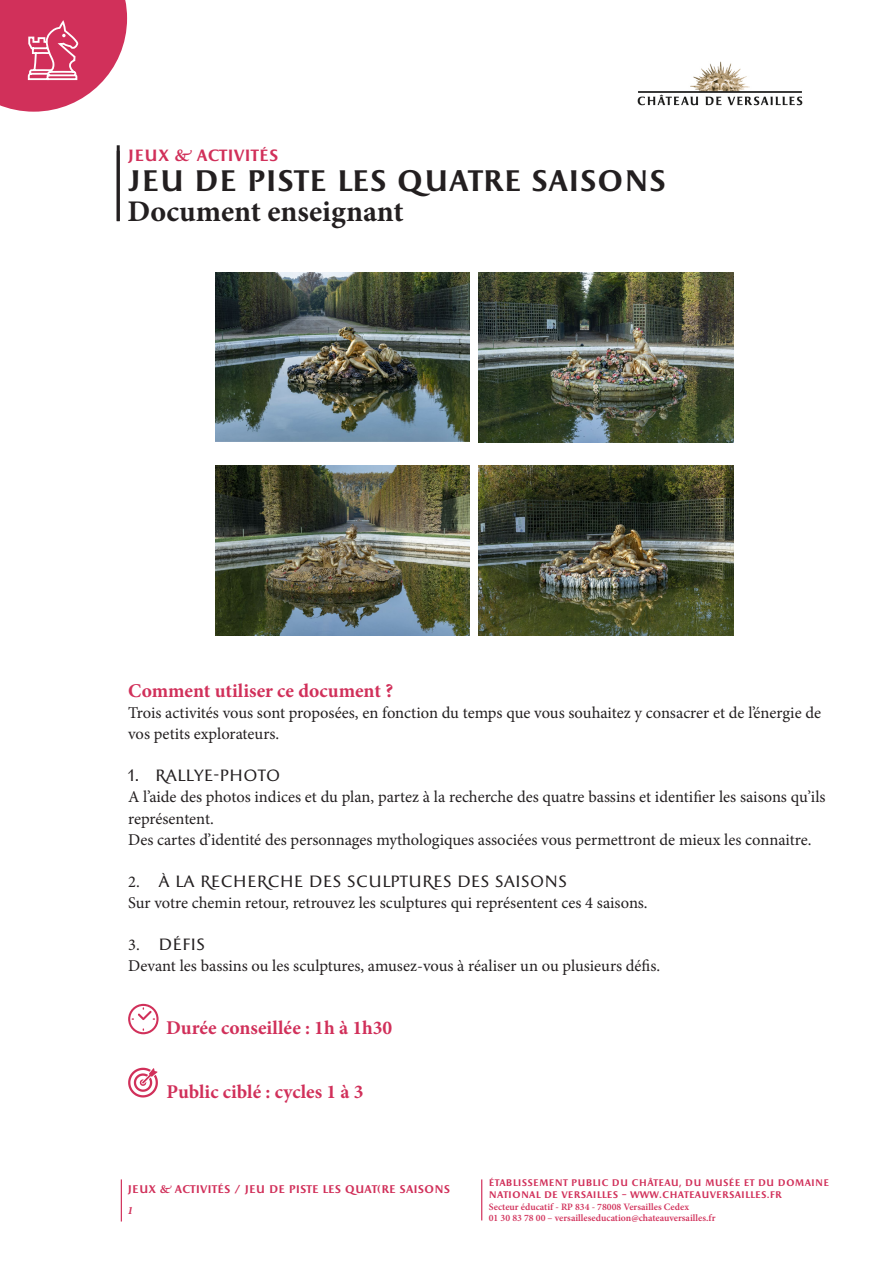
<style>
.page{position:relative;width:893px;height:1263px;background:#fff}
.page>*{position:absolute;margin:0;border:0;box-sizing:border-box;transform-origin:0 0}
.t1{font:700 30px "Apollon";color:#231f20}
.t2{font:700 30px "Minion Pro";color:#231f20}
.Texte_courant{font:700 19.5px "Minion Pro";color:#d1305a}
.Texte_courant-2{font:16.5px/21px "Minion Pro";color:#231f20}
.Texte_courant-3{font:16.5px "Apollon";color:#231f20}
.t3{font:700 16.5px "Apollon";color:#d1305a}
.t4{font:700 11.25px "Apollon";color:#d1305a}
.t5{font:italic 700 11.25px "Minion Pro";color:#d1305a}
.t6{font:600 9.75px/11.7px "Minion Pro";color:#d1305a}
.t7{font:700 9.6px/11.7px "Apollon";letter-spacing:.015em;color:#d1305a}
.s1{font-family:"Minion Pro"}
</style>
<div class="page">
<img style="left:637px;top:61px;width:166px;height:45px">
<hr style="left:121px;top:1179px;width:1px;height:42px;background:#d1305a">
<hr style="left:481px;top:1179px;width:1px;height:41px;background:#d1305a">
<svg style="left:0;top:0;width:127px;height:112px"></svg>
<hr style="left:117px;top:145px;width:3px;height:76px;background:#231f20">
<svg style="left:128px;top:1004px;width:31px;height:30px"></svg>
<svg style="left:128px;top:1068px;width:30px;height:29px"></svg>
<img style="left:215px;top:272px;width:255px;height:170px">
<img style="left:479px;top:272px;width:254px;height:170px">
<img style="left:215px;top:465px;width:255px;height:170px">
<img style="left:479px;top:465px;width:254px;height:170px">
<p class="t3" style="left:127px;top:146px;width:153px">JEUX &amp; ACTIVITÉS</p>
<p class="t1" style="left:127px;top:164px;width:540px">JEU DE PISTE LES QUATRE SAISONS</p>
<p class="t2" style="left:127px;top:190px;width:278px">Document enseignant</p>
<p class="Texte_courant" style="left:128px;top:677px;width:266px">Comment utiliser ce document ?</p>
<p class="Texte_courant-2" style="left:128px;top:702px;width:695px">Trois activités vous sont proposées, en fonction du temps que vous souhaitez y consacrer et de l’énergie de vos petits explorateurs.</p>
<p class="Texte_courant-3" style="left:128px;top:766px;width:154px">1. RALLYE-PHOTO</p>
<p class="Texte_courant-2" style="left:128px;top:787px;width:699px">A l’aide des photos indices et du plan, partez à la recherche des quatre bassins et identifier les saisons qu’ils représentent.</p>
<p class="Texte_courant-2" style="left:128px;top:829px;width:685px">Des cartes d’identité des personnages mythologiques associées vous permettront de mieux les connaitre.</p>
<p class="Texte_courant-3" style="left:128px;top:872px;width:441px"><span class="s1">2.</span> À LA RECHERCHE DES SCULPTURES DES SAISONS</p>
<p class="Texte_courant-2" style="left:128px;top:892px;width:521px">Sur votre chemin retour, retrouvez les sculptures qui représentent ces 4 saisons.</p>
<p class="Texte_courant-3" style="left:128px;top:935px;width:78px"><span class="s1">3.</span> DÉFIS</p>
<p class="Texte_courant-2" style="left:128px;top:955px;width:533px">Devant les bassins ou les sculptures, amusez-vous à réaliser un ou plusieurs défis.</p>
<p class="Texte_courant" style="left:166px;top:1014px;width:228px">Durée conseillée : 1h à 1h30</p>
<p class="Texte_courant" style="left:166px;top:1077px;width:199px">Public ciblé : cycles 1 à 3</p>
<p class="t4" style="left:128px;top:1183px;width:324px">JEUX &amp; ACTIVITÉS / JEU DE PISTE LES QUAT(RE SAISONS</p>
<p class="t5" style="left:128px;top:1202px;width:7px">1</p>
<p class="t7" style="left:489px;top:1177px;width:342px">ÉTABLISSEMENT PUBLIC DU CHÂTEAU, DU MUSÉE ET DU DOMAINE<br>NATIONAL DE VERSAILLES – WWW.CHATEAUVERSAILLES.FR</p>
<p class="t6" style="left:489px;top:1201px;width:228px">Secteur éducatif - RP 834 - 78008 Versailles Cedex<br>01 30 83 78 00 – versailleseducation@chateauversailles.fr</p>
</div>
